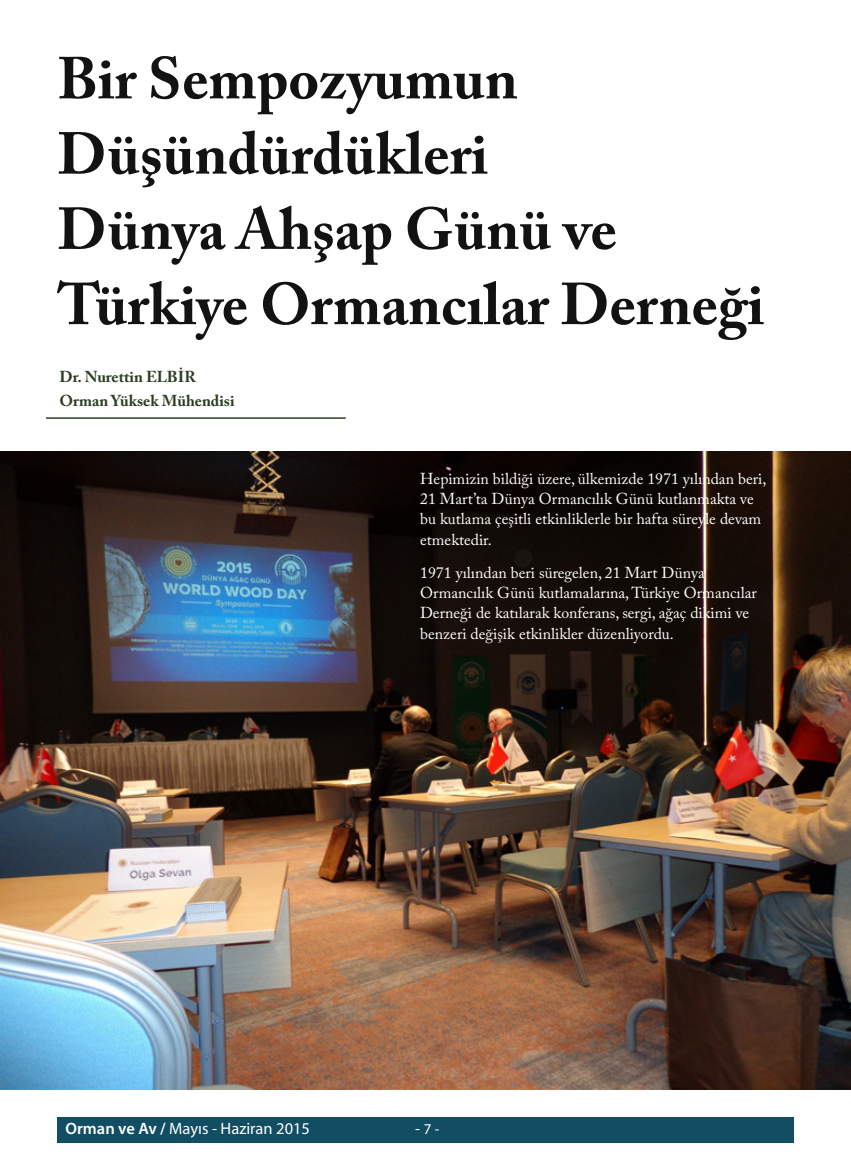
<style>
.page{position:relative;width:851px;height:1166px;background:#fff}
.page>*{position:absolute;margin:0;border:0;box-sizing:border-box;transform-origin:0 0}
.t1{font:700 58.5px/75.2px "Adobe Caslon Pro";color:#121212}
.t2{font:16.5px "Myriad Pro";color:#fff}
.t3{font:15.75px/20.2px "Adobe Caslon Pro";color:#fff}
.t4{font:700 15.75px/24.5px "Adobe Caslon Pro";color:#2c3e22}
.t5{font:15px "Myriad Pro";color:#fff}
.s1{font-weight:600}
.s2{font-size:16.5px}
</style>
<div class="page">
<div style="left:57px;top:1116px;width:736px;height:26px;background:#114d63"></div>
<img style="left:0;top:451px;width:850px;height:638px">
<hr style="left:46px;top:417px;width:299px;height:2px;background:#2c3e22">
<h1 class="t1" style="left:57px;top:40px;width:708px">Bir Sempozyumun<br>Düşündürdükleri<br>Dünya Ahşap Günü ve<br>Türkiye Ormancılar Derneği</h1>
<p class="t4" style="left:60px;top:364px;width:176px">Dr. Nurettin ELBİR<br>Orman Yüksek Mühendisi</p>
<p class="t3" style="left:420px;top:468px;width:347px">Hepimizin bildiği üzere, ülkemizde 1971 yılından beri, 21 Mart’ta Dünya Ormancılık Günü kutlanmakta ve bu kutlama çeşitli etkinliklerle bir hafta süreyle devam etmektedir.</p>
<p class="t3" style="left:420px;top:562px;width:338px">1971 yılından beri süregelen, 21 Mart Dünya Ormancılık Günü kutlamalarına, Türkiye Ormancılar Derneği de katılarak konferans, sergi, ağaç dikimi ve benzeri değişik etkinlikler düzenliyordu.</p>
<p class="t2" style="left:65px;top:1118px;width:246px"><span class="s1">Orman ve Av /</span> Mayıs - Haziran 2015</p>
<p class="t5" style="left:415px;top:1119px;width:26px"><span class="s2">-</span> 7 -</p>
</div>
